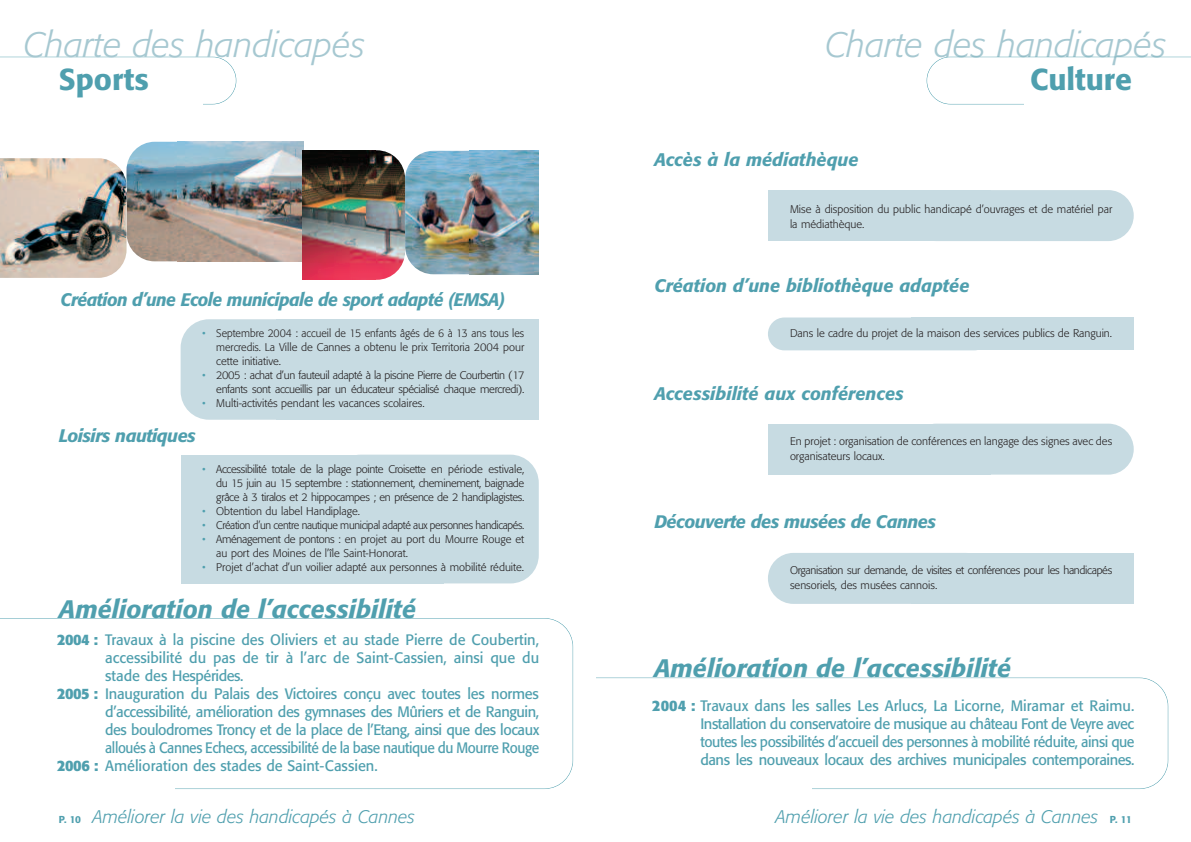
<style>
.page{position:relative;width:1191px;height:842px;background:#fff}
.page>*{position:absolute;margin:0;border:0;box-sizing:border-box;transform-origin:0 0}
.t1{font:italic 300 35px "Formata";color:#a6c8d1}
.t2{font:500 30px "Formata";color:#4f9fae}
.t3{font:italic 500 25px "Formata";color:#4f9fae}
.t4{font:italic 500 18px "Formata";letter-spacing:-.03em;color:#4f9fae}
.t5{font:italic 500 18px "Formata";color:#4f9fae}
.t6{font:italic 300 18px "Formata";color:#4f9fae}
.t7{font:15px/18px "Formata";letter-spacing:-.03em;color:#4f9fae;text-align:justify}
.t8{font:15px "Formata";color:#4f9fae}
.t9{font:15px "Formata";letter-spacing:-.03em;color:#4f9fae;scale:.91 1}
.t10{font:15px "Formata";letter-spacing:-.03em;color:#4f9fae;scale:.96 1}
.t11{font:300 11px/14px "Formata";color:#231f20}
.t12{font:300 11px/15px "Formata";letter-spacing:-.03em;color:#231f20}
.t13{font:300 11px/14px "Formata";color:#231f20;text-align:justify;scale:.95 1}
.t14{font:300 11px "Formata";letter-spacing:-.03em;color:#231f20;scale:.96 1}
.s1{color:#4f9fae}
.s2{font-weight:700}
.s3{font-weight:500;font-style:normal;font-size:10px}
</style>
<div class="page">
<div style="left:768px;top:190px;width:222px;height:51px;background:#c7dbe2"></div>
<div style="left:911px;top:190px;width:222px;height:51px;background:#c7dbe2;border-radius:25px"></div>
<div style="left:768px;top:424px;width:222px;height:51px;background:#c7dbe2"></div>
<div style="left:911px;top:424px;width:222px;height:51px;background:#c7dbe2;border-radius:25px"></div>
<div style="left:768px;top:553px;width:222px;height:51px;background:#c7dbe2;border-radius:25px"></div>
<div style="left:911px;top:553px;width:222px;height:51px;background:#c7dbe2"></div>
<div style="left:768px;top:317px;width:222px;height:33px;background:#c7dbe2;border-radius:16px"></div>
<div style="left:911px;top:317px;width:222px;height:33px;background:#c7dbe2"></div>
<div style="left:181px;top:319px;width:262px;height:101px;background:#c7dbe2;border-radius:28px"></div>
<div style="left:181px;top:455px;width:262px;height:128px;background:#c7dbe2"></div>
<div style="left:332px;top:455px;width:207px;height:128px;background:#c7dbe2;border-radius:28px"></div>
<div style="left:276px;top:319px;width:263px;height:101px;background:#c7dbe2"></div>
<svg style="left:926px;top:57px;width:265px;height:47px"></svg>
<div style="left:1024px;top:100px;width:167px;height:16px;background:#fff"></div>
<svg style="left:0;top:57px;width:236px;height:47px"></svg>
<div style="left:0;top:100px;width:203px;height:16px;background:#fff"></div>
<img style="left:127px;top:142px;width:50px;height:119px">
<img style="left:177px;top:142px;width:126px;height:119px">
<img style="left:405px;top:151px;width:64px;height:123px">
<img style="left:469px;top:151px;width:70px;height:123px">
<img style="left:376px;top:150px;width:29px;height:130px">
<img style="left:303px;top:150px;width:73px;height:130px">
<img style="left:0;top:158px;width:127px;height:120px">
<div style="left:558px;top:678px;width:610px;height:111px;border:1px solid #4f9fae;border-radius:29px"></div>
<div style="left:596px;top:780px;width:215px;height:16px;background:#fff"></div>
<div style="left:549px;top:660px;width:46px;height:146px;background:#fff"></div>
<svg style="left:0;top:618px;width:573px;height:171px"></svg>
<div style="left:0;top:780px;width:175px;height:16px;background:#fff"></div>
<h1 class="t1" style="left:24px;top:30px;width:343px">Charte des handicapés</h1>
<h1 class="t1" style="left:825px;top:30px;width:343px">Charte des handicapés</h1>
<h2 class="t2" style="left:59px;top:67px;width:91px">Sports</h2>
<h2 class="t2" style="left:1030px;top:67px;width:103px">Culture</h2>
<h3 class="t5" style="left:654px;top:152px;width:206px">Accès à la médiathèque</h3>
<h3 class="t4" style="left:61px;top:292px;width:446px">Création d’une Ecole municipale de sport adapté (EMSA)</h3>
<p class="t13" style="left:216px;top:327px;width:326px;text-indent:-14px"><span class="s1">•</span> Septembre 2004 : accueil de 15 enfants âgés de 6 à 13 ans tous les mercredis. La Ville de Cannes a obtenu le prix Territoria 2004 pour cette initiative.</p>
<p class="t12" style="left:202px;top:369px;width:324px;line-height:14px;text-align:right"><span class="s1">•</span> 2005 : achat d’un fauteuil adapté à la piscine Pierre de Courbertin (17 enfants sont accueillis par un éducateur spécialisé chaque mercredi).</p>
<p class="t11" style="left:202px;top:397px;width:224px"><span class="s1">•</span> Multi-activités pendant les vacances scolaires.</p>
<h3 class="t4" style="left:59px;top:428px;width:138px">Loisirs nautiques</h3>
<p class="t11" style="left:216px;top:463px;width:310px;text-align:justify;text-indent:-14px"><span class="s1">•</span> Accessibilité totale de la plage pointe Croisette en période estivale, du 15 juin au 15 septembre : stationnement, cheminement, baignade grâce à 3 tiralos et 2 hippocampes ; en présence de 2 handiplagistes.</p>
<p class="t11" style="left:202px;top:505px;width:159px"><span class="s1">•</span> Obtention du label Handiplage.</p>
<p class="t14" style="left:202px;top:521px;width:337px"><span class="s1">•</span> Création d’un centre nautique municipal adapté aux personnes handicapés.</p>
<p class="t11" style="left:216px;top:533px;width:309px;text-indent:-14px"><span class="s1">•</span> Aménagement de pontons : en projet au port du Mourre Rouge et au port des Moines de l’île Saint-Honorat.</p>
<p class="t11" style="left:202px;top:561px;width:324px"><span class="s1">•</span> Projet d’achat d’un voilier adapté aux personnes à mobilité réduite.</p>
<h3 class="t3" style="left:59px;top:599px;width:358px">Amélioration de l’accessibilité</h3>
<h3 class="t8" style="left:57px;top:633px;width:483px"><span class="s2">2004 :</span> Travaux à la piscine des Oliviers et au stade Pierre de Coubertin,</h3>
<h3 class="t8" style="left:105px;top:651px;width:435px">accessibilité du pas de tir à l’arc de Saint-Cassien, ainsi que du</h3>
<h3 class="t7" style="left:105px;top:668px;width:140px">stade des Hespérides.</h3>
<h3 class="t7" style="left:57px;top:686px;width:483px"><span class="s2">2005 :</span> Inauguration du Palais des Victoires conçu avec toutes les normes</h3>
<h3 class="t7" style="left:105px;top:704px;width:435px">d’accessibilité, amélioration des gymnases des Mûriers et de Ranguin,</h3>
<h3 class="t10" style="left:105px;top:723px;width:453px">des boulodromes Troncy et de la place de l’Etang, ainsi que des locaux</h3>
<h3 class="t9" style="left:105px;top:741px;width:478px">alloués à Cannes Echecs, accessibilité de la base nautique du Mourre Rouge</h3>
<h3 class="t8" style="left:57px;top:759px;width:322px"><span class="s2">2006 :</span> Amélioration des stades de Saint-Cassien.</h3>
<p class="t11" style="left:790px;top:202px;width:324px;line-height:15px">Mise à disposition du public handicapé d’ouvrages et de matériel par la médiathèque.</p>
<h3 class="t5" style="left:654px;top:278px;width:316px">Création d’une bibliothèque adaptée</h3>
<p class="t11" style="left:790px;top:327px;width:324px">Dans le cadre du projet de la maison des services publics de Ranguin.</p>
<h3 class="t5" style="left:654px;top:386px;width:251px">Accessibilité aux conférences</h3>
<p class="t11" style="left:790px;top:434px;width:324px;line-height:15px">En projet : organisation de conférences en langage des signes avec des organisateurs locaux.</p>
<h3 class="t4" style="left:654px;top:514px;width:283px">Découverte des musées de Cannes</h3>
<p class="t12" style="left:790px;top:564px;width:324px">Organisation sur demande, de visites et conférences pour les handicapés sensoriels, des musées cannois.</p>
<h3 class="t3" style="left:654px;top:658px;width:358px">Amélioration de l’accessibilité</h3>
<p class="t7" style="left:700px;top:698px;width:436px;text-indent:-48px"><span class="s2">2004 :</span> Travaux dans les salles Les Arlucs, La Licorne, Miramar et Raimu.<br>Installation du conservatoire de musique au château Font de Veyre avec toutes les possibilités d’accueil des personnes à mobilité réduite, ainsi que dans les nouveaux locaux des archives municipales contemporaines.</p>
<h3 class="t6" style="left:59px;top:809px;width:358px"><span class="s3">P. 10</span> Améliorer la vie des handicapés à Cannes</h3>
<h3 class="t6" style="left:776px;top:809px;width:358px">Améliorer la vie des handicapés à Cannes <span class="s3">P. 11</span></h3>
</div>
